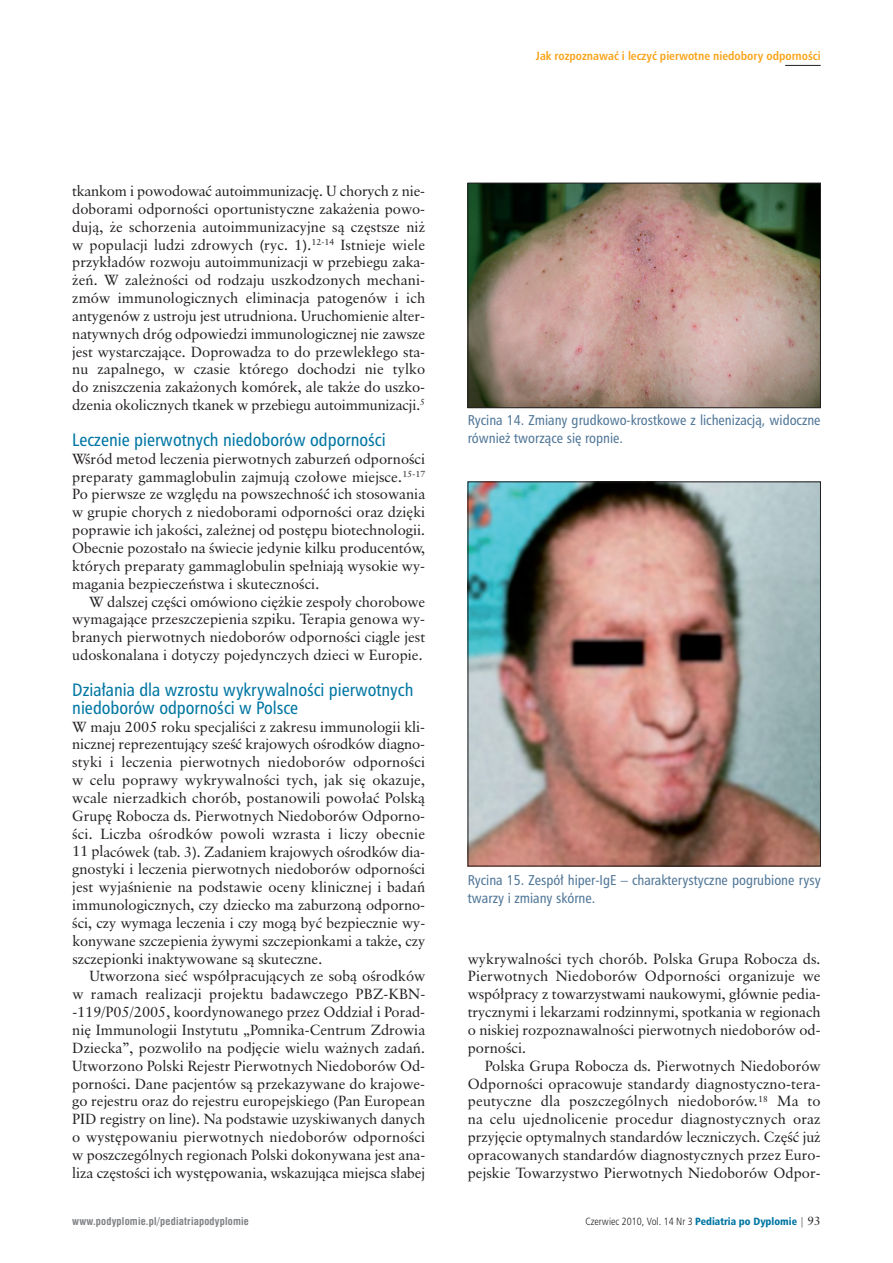
<style>
.page{position:relative;width:893px;height:1263px;background:#fff}
.page>*{position:absolute;margin:0;border:0;box-sizing:border-box;transform-origin:0 0}
.t1{font:18px/17.9px "Humnst 777 Cn EU";color:#0076a3}
.t2{font:14.7px/17.9px "Class Garmnd EU";letter-spacing:-.005em;color:#231f20;text-align:justify}
.t3{font:14.25px/18px "Humnst 777 Cn EU";color:#517798}
.t4{font:700 12px "Humnst 777 Cn EU";color:#f9a51b}
.t5{font:10.5px "Humnst 777 Lt Cn EU";color:#231f20}
.t6{font:700 10.5px "Swis 721 Cn EU";letter-spacing:.02em;color:#808285}
.s1{font-family:"Humnst 777 Blk Cn EU";color:#0076a3}
.s2{font-family:"Class Garmnd EU";font-size:12px}
</style>
<div class="page">
<img style="left:467px;top:64px;width:354px;height:803px">
<p class="t4" style="left:536px;top:48px;width:286px">Jak rozpoznawać i leczyć pierwotne niedobory odporności</p>
<p class="t2" style="left:72px;top:182px;width:354px">tkankom i powodować autoimmunizację. U chorych z nie&shy;doborami odporności oportunistyczne zakażenia powo&shy;dują, że schorzenia autoimmunizacyjne są częstsze niż w populacji ludzi zdrowych (ryc. 1).<sup>12-14</sup> Istnieje wiele przykładów rozwoju autoimmunizacji w przebiegu zaka&shy;żeń. W zależności od rodzaju uszkodzonych mechani&shy;zmów immunologicznych eliminacja patogenów i ich antygenów z ustroju jest utrudniona. Uruchomienie alter&shy;natywnych dróg odpowiedzi immunologicznej nie zawsze jest wystarczające. Doprowadza to do przewlekłego sta&shy;nu zapalnego, w czasie którego dochodzi nie tylko do zniszczenia zakażonych komórek, ale także do uszko&shy;dzenia okolicznych tkanek w przebiegu autoimmunizacji.<sup>5</sup></p>
<p class="t1" style="left:72px;top:431px;width:315px">Leczenie pierwotnych niedoborów odporności</p>
<p class="t2" style="left:72px;top:450px;width:354px">Wśród metod leczenia pierwotnych zaburzeń odporności preparaty gammaglobulin zajmują czołowe miejsce.<sup>15-17<br></sup>Po pierwsze ze względu na powszechność ich stosowania w grupie chorych z niedoborami odporności oraz dzięki poprawie ich jakości, zależnej od postępu biotechnologii.<br>Obecnie pozostało na świecie jedynie kilku producentów, których preparaty gammaglobulin spełniają wysokie wy&shy;magania bezpieczeństwa i skuteczności.</p>
<p class="t2" style="left:72px;top:592px;width:354px;text-indent:17px">W dalszej części omówiono ciężkie zespoły chorobowe wymagające przeszczepienia szpiku. Terapia genowa wy&shy;branych pierwotnych niedoborów odporności ciągle jest udoskonalana i dotyczy pojedynczych dzieci w Europie.</p>
<p class="t1" style="left:72px;top:680px;width:343px">Działania dla wzrostu wykrywalności pierwotnych niedoborów odporności w Polsce</p>
<p class="t2" style="left:72px;top:717px;width:355px">W maju 2005 roku specjaliści z zakresu immunologii kli&shy;nicznej reprezentujący sześć krajowych ośrodków diagno&shy;styki i leczenia pierwotnych niedoborów odporności w celu poprawy wykrywalności tych, jak się okazuje, wcale nierzadkich chorób, postanowili powołać Polską Grupę Robocza ds. Pierwotnych Niedoborów Odporno&shy;ści. Liczba ośrodków powoli wzrasta i liczy obecnie 11 placówek (tab. 3). Zadaniem krajowych ośrodków dia&shy;gnostyki i leczenia pierwotnych niedoborów odporności jest wyjaśnienie na podstawie oceny klinicznej i badań immunologicznych, czy dziecko ma zaburzoną odporno&shy;ści, czy wymaga leczenia i czy mogą być bezpiecznie wy&shy;konywane szczepienia żywymi szczepionkami a także, czy szczepionki inaktywowane są skuteczne.</p>
<p class="t2" style="left:72px;top:967px;width:355px;text-indent:17px">Utworzona sieć współpracujących ze sobą ośrodków w ramach realizacji projektu badawczego PBZ-KBN--119/P05/2005, koordynowanego przez Oddział i Porad&shy;nię Immunologii Instytutu „Pomnika-Centrum Zdrowia Dziecka”, pozwoliło na podjęcie wielu ważnych zadań.<br>Utworzono Polski Rejestr Pierwotnych Niedoborów Od&shy;porności. Dane pacjentów są przekazywane do krajowe&shy;go rejestru oraz do rejestru europejskiego (Pan European PID registry on line). Na podstawie uzyskiwanych danych o występowaniu pierwotnych niedoborów odporności w poszczególnych regionach Polski dokonywana jest ana&shy;liza częstości ich występowania, wskazująca miejsca słabej</p>
<p class="t6" style="left:72px;top:1214px;width:178px">www.podyplomie.pl/pediatriapodyplomie</p>
<p class="t3" style="left:468px;top:411px;width:354px">Rycina 14. Zmiany grudkowo-krostkowe z lichenizacją, widoczne również tworzące się ropnie.</p>
<p class="t3" style="left:468px;top:871px;width:354px">Rycina 15. Zespół hiper-IgE – charakterystyczne pogrubione rysy twarzy i zmiany skórne.</p>
<p class="t2" style="left:468px;top:949px;width:354px">wykrywalności tych chorób. Polska Grupa Robocza ds.<br>Pierwotnych Niedoborów Odporności organizuje we współpracy z towarzystwami naukowymi, głównie pedia&shy;trycznymi i lekarzami rodzinnymi, spotkania w regionach o niskiej rozpoznawalności pierwotnych niedoborów od&shy;porności.</p>
<p class="t2" style="left:468px;top:1057px;width:354px;text-indent:17px">Polska Grupa Robocza ds. Pierwotnych Niedoborów Odporności opracowuje standardy diagnostyczno-tera&shy;peutyczne dla poszczególnych niedoborów.<sup>18</sup> Ma to na celu ujednolicenie procedur diagnostycznych oraz przyjęcie optymalnych standardów leczniczych. Część już opracowanych standardów diagnostycznych przez Euro&shy;pejskie Towarzystwo Pierwotnych Niedoborów Odpor-</p>
<p class="t5" style="left:585px;top:1215px;width:237px">Czerwiec 2010, Vol. 14 Nr 3 <span class="s1">Pediatria po Dyplomie</span> | <span class="s2">93</span></p>
</div>
